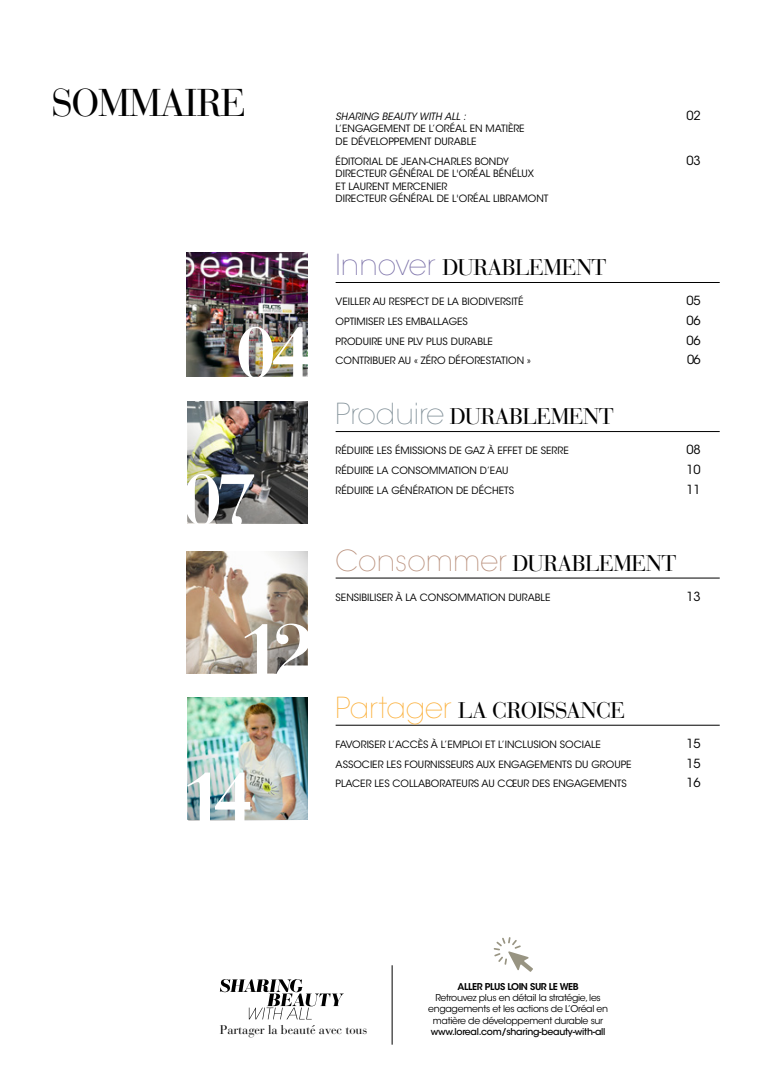
<style>
.page{position:relative;width:780px;height:1081px;background:#fff}
.page>*{position:absolute;margin:0;border:0;box-sizing:border-box;transform-origin:0 0}
.t1{font:700 72.25px "Bauer Bodoni Std";letter-spacing:-.075em;color:#fff}
.t2{font:38.5px "Bauer Bodoni Std";letter-spacing:-.03em;color:#000}
.t3{font:22.5px "Bauer Bodoni Std";letter-spacing:-.03em;color:#000}
.t4{font:12.5px "ITC Avant Garde Std";color:#000}
.t5{font:12.5px "Bauer Bodoni Std";letter-spacing:-.01em;color:#000}
.t6{font:10px/12.5px "ITC Avant Garde Std";color:#000}
.t7{font:italic 10px "ITC Avant Garde Std";color:#000}
.t8{font:9.38px/11.2px "ITC Avant Garde Std";letter-spacing:-.03em;color:#000;text-align:center}
.t9{font:500 9.38px "ITC Avant Garde Std";letter-spacing:-.03em;color:#000}
.t10{font:600 9.38px "ITC Avant Garde Std";letter-spacing:-.04em;color:#000}
.s1{font-family:"ITC Avant Garde Std";font-weight:200;font-size:28.75px;color:#7c72a9}
.s2{font-family:"ITC Avant Garde Std";font-weight:200;font-size:28.75px;color:#808f97}
.s3{font-family:"ITC Avant Garde Std";font-weight:200;font-size:28.75px;color:#b9907c}
.s4{font-family:"ITC Avant Garde Std";font-weight:200;font-size:28.75px;color:#fbb03b}
</style>
<div class="page">
<svg style="left:220px;top:979px;width:124px;height:40px"></svg>
<svg style="left:493px;top:937px;width:40px;height:35px"></svg>
<hr style="left:335px;top:725px;width:384px;height:1px;background:#000">
<hr style="left:335px;top:578px;width:384px;height:1px;background:#000">
<hr style="left:335px;top:431px;width:384px;height:1px;background:#000">
<hr style="left:335px;top:282px;width:384px;height:1px;background:#000">
<hr style="left:392px;top:965px;width:1px;height:79px;background:#000">
<img style="left:187px;top:697px;width:121px;height:123px">
<img style="left:187px;top:401px;width:121px;height:122px">
<img style="left:186px;top:252px;width:121px;height:124px">
<svg style="left:186px;top:551px;width:121px;height:122px"></svg>
<h2 class="t2" style="left:51px;top:79px;width:197px">SOMMAIRE</h2>
<h1 class="t1" style="left:236px;top:310px;width:77px">04</h1>
<h1 class="t1" style="left:182px;top:457px;width:76px">07</h1>
<h1 class="t1" style="left:240px;top:606px;width:75px">12</h1>
<h1 class="t1" style="left:183px;top:755px;width:72px">14</h1>
<p class="t7" style="left:335px;top:110px;width:132px">SHARING BEAUTY WITH ALL :</p>
<p class="t4" style="left:686px;top:108px;width:16px">02</p>
<p class="t6" style="left:335px;top:123px;width:190px">L’ENGAGEMENT DE L’ORÉAL EN MATIÈRE<br>DE DÉVELOPPEMENT DURABLE</p>
<p class="t6" style="left:335px;top:155px;width:175px">ÉDITORIAL DE JEAN-CHARLES BONDY</p>
<p class="t4" style="left:686px;top:152px;width:16px">03</p>
<p class="t6" style="left:335px;top:167px;width:214px">DIRECTEUR GÉNÉRAL DE L'ORÉAL BÉNÉLUX<br>ET LAURENT MERCENIER<br>DIRECTEUR GÉNÉRAL DE L'ORÉAL LIBRAMONT</p>
<h3 class="t3" style="left:335px;top:254px;width:272px"><span class="s1">Innover</span> DURABLEMENT</h3>
<p class="t6" style="left:335px;top:296px;width:189px">VEILLER AU RESPECT DE LA BIODIVERSITÉ</p>
<p class="t4" style="left:686px;top:293px;width:16px">05</p>
<p class="t6" style="left:335px;top:315px;width:134px">OPTIMISER LES EMBALLAGES</p>
<p class="t4" style="left:686px;top:313px;width:16px">06</p>
<p class="t6" style="left:335px;top:335px;width:159px">PRODUIRE UNE PLV PLUS DURABLE</p>
<p class="t4" style="left:686px;top:332px;width:16px">06</p>
<p class="t6" style="left:335px;top:354px;width:197px">CONTRIBUER AU « ZÉRO DÉFORESTATION »</p>
<p class="t4" style="left:687px;top:352px;width:15px">06</p>
<h3 class="t3" style="left:335px;top:403px;width:280px"><span class="s2">Produire</span> DURABLEMENT</h3>
<p class="t6" style="left:335px;top:445px;width:235px">RÉDUIRE LES ÉMISSIONS DE GAZ À EFFET DE SERRE</p>
<p class="t4" style="left:686px;top:442px;width:16px">08</p>
<p class="t6" style="left:335px;top:464px;width:174px">RÉDUIRE LA CONSOMMATION D’EAU</p>
<p class="t4" style="left:686px;top:462px;width:16px">10</p>
<p class="t6" style="left:335px;top:484px;width:180px">RÉDUIRE LA GÉNÉRATION DE DÉCHETS</p>
<p class="t4" style="left:686px;top:481px;width:16px">11</p>
<h3 class="t3" style="left:335px;top:549px;width:342px"><span class="s3">Consommer</span> DURABLEMENT</h3>
<p class="t6" style="left:335px;top:591px;width:216px">SENSIBILISER À LA CONSOMMATION DURABLE</p>
<p class="t4" style="left:686px;top:589px;width:16px">13</p>
<h3 class="t3" style="left:335px;top:696px;width:291px"><span class="s4">Partager</span> LA CROISSANCE</h3>
<p class="t6" style="left:335px;top:738px;width:267px">FAVORISER L’ACCÈS À L’EMPLOI ET L’INCLUSION SOCIALE</p>
<p class="t4" style="left:686px;top:736px;width:16px">15</p>
<p class="t6" style="left:335px;top:758px;width:297px">ASSOCIER LES FOURNISSEURS AUX ENGAGEMENTS DU GROUPE</p>
<p class="t4" style="left:686px;top:755px;width:16px">15</p>
<p class="t6" style="left:335px;top:777px;width:293px">PLACER LES COLLABORATEURS AU CŒUR DES ENGAGEMENTS</p>
<p class="t4" style="left:686px;top:775px;width:16px">16</p>
<p class="t5" style="left:220px;top:1022px;width:149px">Partager la beauté avec tous</p>
<p class="t10" style="left:457px;top:980px;width:123px">ALLER PLUS LOIN SUR LE WEB</p>
<p class="t8" style="left:428px;top:992px;width:181px">Retrouvez plus en détail la stratégie, les engagements et les actions de L’Oréal en matière de développement durable sur</p>
<p class="t9" style="left:431px;top:1025px;width:176px">www.loreal.com/sharing-beauty-with-all</p>
</div>
